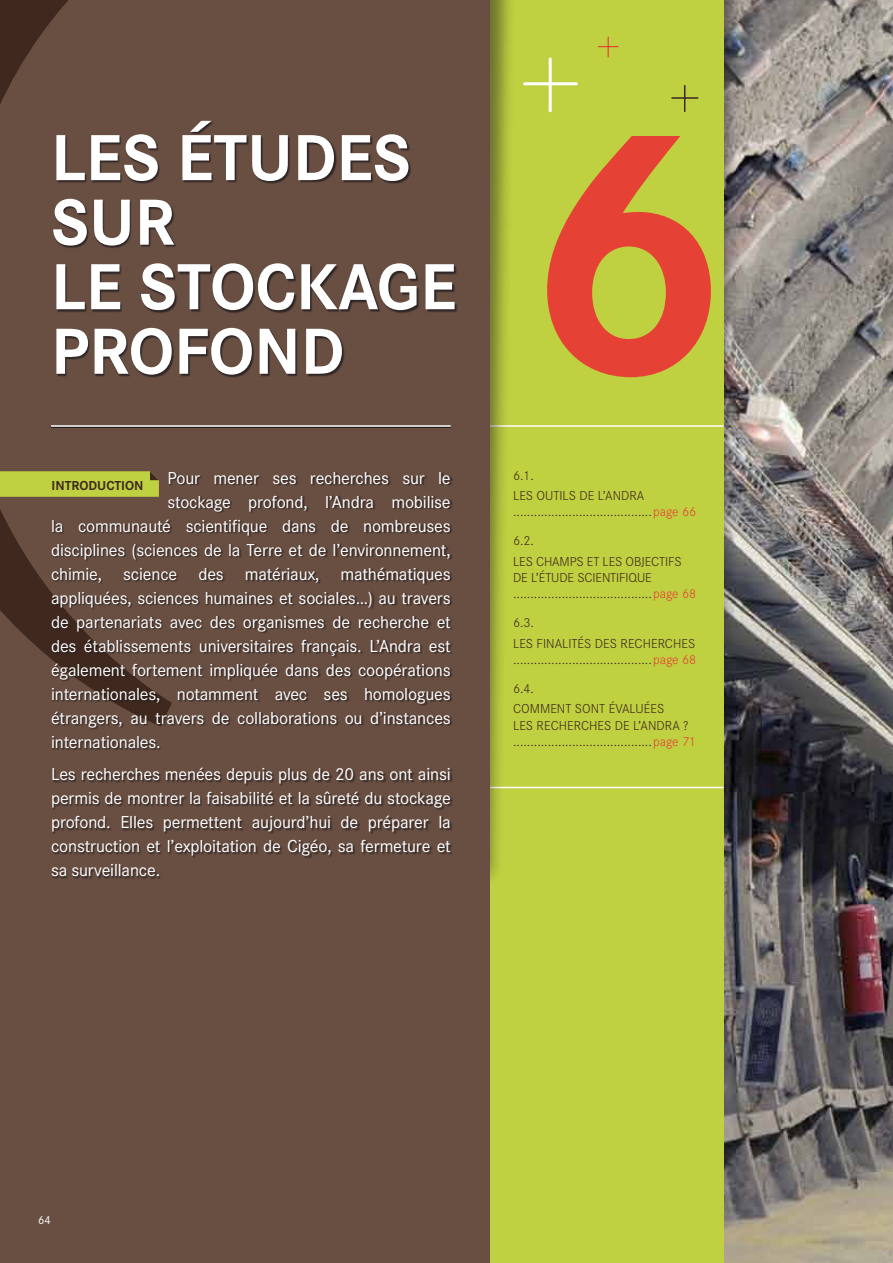
<style>
.page{position:relative;width:893px;height:1263px;background:#fff}
.page>*{position:absolute;margin:0;border:0;box-sizing:border-box;transform-origin:0 0}
.t1{font:700 360px "Corporate S";color:#e64135}
.t2{font:700 67.5px/64.5px "Corporate S";color:#fff}
.t3{font:18px/24px "Corporate S";letter-spacing:-.01em;color:#fff;text-align:justify}
.t4{font:300 13.5px/20.4px "Corporate S";color:#3f291e}
.t5{font:700 13.5px "Corporate S";color:#3f291e}
.t6{font:12px "Corporate S";color:#fff}
.s1{color:#e64135}
</style>
<div class="page">
<img style="left:723px;top:0;width:170px;height:1263px">
<div style="left:509px;top:0;width:236px;height:890px;background:#1a171c;opacity:.5"></div>
<div style="left:490px;top:0;width:233px;height:1263px;background:#bfd041"></div>
<hr style="left:490px;top:425px;width:233px;height:2px;background:#fff">
<hr style="left:490px;top:787px;width:233px;height:1px;background:#fff">
<div style="left:280px;top:0;width:236px;height:890px;background:#1a171c;opacity:.5"></div>
<div style="left:0;top:0;width:489px;height:1263px;background:#694f42"></div>
<hr style="left:549px;top:59px;width:3px;height:52px;background:#fff">
<hr style="left:525px;top:82px;width:51px;height:3px;background:#fff">
<svg style="left:684px;top:86px;width:1px;height:25px"></svg>
<hr style="left:672px;top:97px;width:26px;height:2px;background:#3f291e">
<svg style="left:598px;top:37px;width:20px;height:20px"></svg>
<svg style="left:0;top:0;width:68px;height:660px"></svg>
<div style="left:54px;top:121px;width:403px;height:257px;background:#1a171c;opacity:.75"></div>
<div style="left:52px;top:472px;width:401px;height:408px;background:#1a171c;opacity:.75"></div>
<hr style="left:51px;top:426px;width:400px;height:2px;background:#1a171c">
<hr style="left:51px;top:425px;width:400px;height:2px;background:#fff">
<svg style="left:0;top:471px;width:159px;height:26px;background:#bbca40"></svg>
<h2 class="t2" style="left:51px;top:127px;width:407px">LES ÉTUDES<br>SUR<br>LE STOCKAGE<br>PROFOND</h2>
<p class="t3" style="left:167px;top:466px;width:285px">Pour mener ses recherches sur le</p>
<p class="t3" style="left:167px;top:490px;width:285px">stockage profond, l’Andra mobilise</p>
<p class="t3" style="left:51px;top:514px;width:401px">la communauté scientifique dans de nombreuses</p>
<p class="t3" style="left:51px;top:538px;width:401px">disciplines (sciences de la Terre et de l’environnement,</p>
<p class="t3" style="left:51px;top:562px;width:401px">chimie, science des matériaux, mathématiques</p>
<p class="t3" style="left:51px;top:586px;width:401px">appliquées, sciences humaines et sociales…) au travers</p>
<p class="t3" style="left:51px;top:610px;width:401px">de partenariats avec des organismes de recherche et</p>
<p class="t3" style="left:51px;top:634px;width:401px">des établissements universitaires français. L’Andra est</p>
<p class="t3" style="left:51px;top:658px;width:401px">également fortement impliquée dans des coopérations</p>
<p class="t3" style="left:51px;top:682px;width:401px">internationales, notamment avec ses homologues</p>
<p class="t3" style="left:51px;top:706px;width:401px">étrangers, au travers de collaborations ou d’instances</p>
<p class="t3" style="left:51px;top:730px;width:111px">internationales.</p>
<p class="t3" style="left:51px;top:763px;width:401px">Les recherches menées depuis plus de 20 ans ont ainsi permis de montrer la faisabilité et la sûreté du stockage profond. Elles permettent aujourd’hui de préparer la construction et l’exploitation de Cigéo, sa fermeture et sa surveillance.</p>
<p class="t5" style="left:52px;top:478px;width:93px">INTRODUCTION</p>
<h1 class="t1" style="left:526px;top:48px;width:207px">6</h1>
<p class="t4" style="left:513px;top:465px;width:132px">6.1.<br>LES OUTILS DE L’ANDRA</p>
<p class="t4" style="left:513px;top:498px;width:185px;line-height:29px">........................................<span class="s1">PAGE 66<br></span>6.2.</p>
<p class="t4" style="left:513px;top:551px;width:32px">LES CHAMPS</p>
<p class="t4" style="left:587px;top:551px;width:23px">ET LES</p>
<p class="t4" style="left:626px;top:551px;width:50px">OBJECTIFS</p>
<p class="t4" style="left:513px;top:567px;width:47px">DE L’ÉTUDE</p>
<p class="t4" style="left:513px;top:570px;width:185px;line-height:16.2px;text-indent:64px">SCIENTIFIQUE ........................................<span class="s1">PAGE 68</span></p>
<p class="t4" style="left:513px;top:613px;width:90px">6.3.<br>LES FINALITÉS DES</p>
<p class="t4" style="left:513px;top:635px;width:185px;line-height:16.2px;text-indent:145px">RCHES ........................................<span class="s1">PAGE 68</span></p>
<p class="t4" style="left:513px;top:678px;width:27px">6.4.<br>COMME</p>
<p class="t4" style="left:621px;top:633px;width:16px">RECHE</p>
<p class="t4" style="left:557px;top:699px;width:101px">NT SONT ÉVALU ÉES</p>
<p class="t4" style="left:513px;top:717px;width:185px;line-height:16.2px;text-indent:102px">DE L’ANDRA ? ........................................<span class="s1">PAGE 71</span></p>
<p class="t4" style="left:513px;top:715px;width:8px">LES</p>
<p class="t4" style="left:537px;top:715px;width:16px">RECHE</p>
<p class="t4" style="left:574px;top:715px;width:16px">RCHES</p>
<p class="t6" style="left:38px;top:1213px;width:14px">64</p>
</div>
